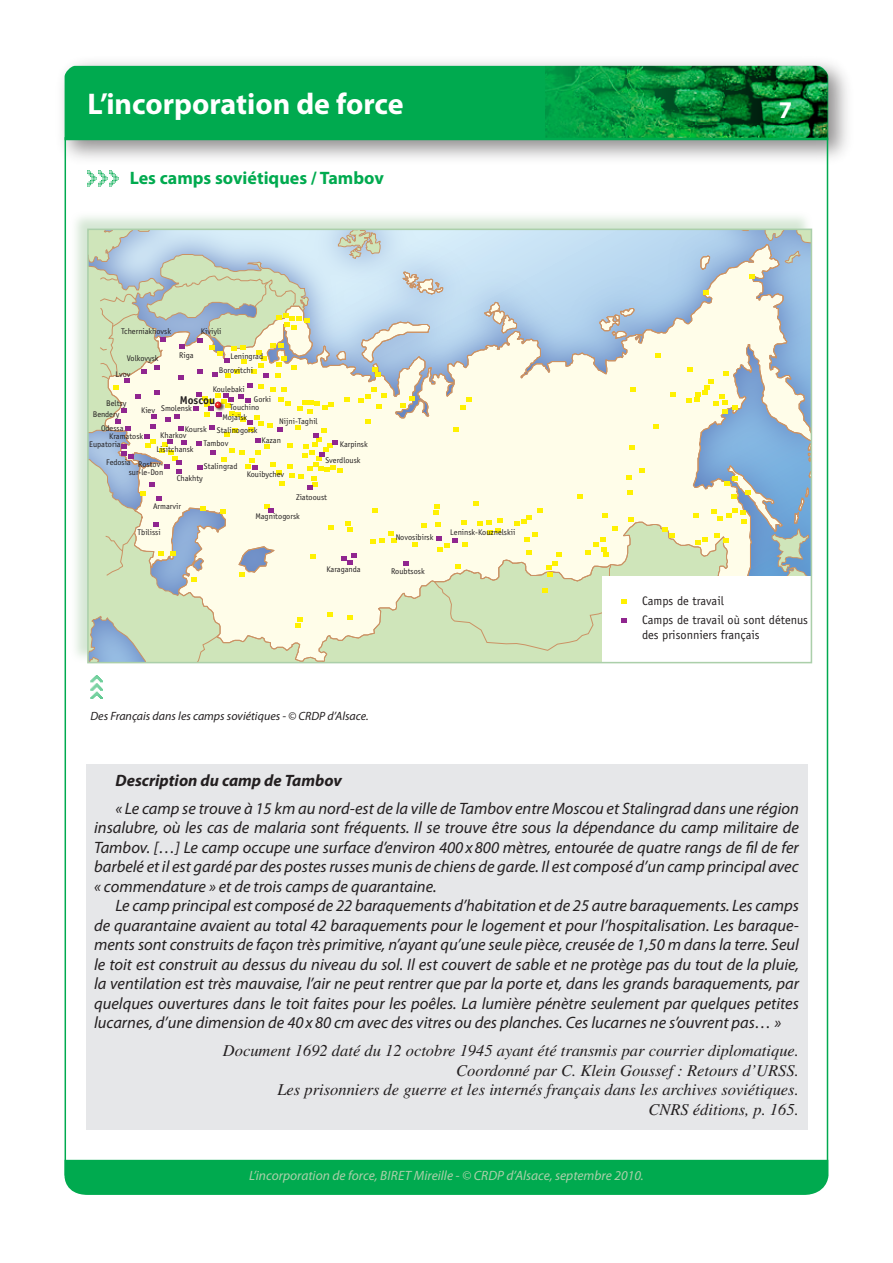
<style>
.page{position:relative;width:893px;height:1263px;background:#fff}
.page>*{position:absolute;margin:0;border:0;box-sizing:border-box;transform-origin:0 0}
.t1{font:700 30px "Myriad Pro";color:#fff}
.t2{font:700 24px "Myriad Pro";color:#fff}
.sous-titre_2{font:700 18px "Myriad Pro";color:#00aa4f}
.paragraphe_normal{font:italic 16.5px/19.5px "Myriad Pro";color:#231f20;text-align:justify}
.paragraphe_normal-2{font:italic 16.5px/19.5px "Times";color:#231f20;text-align:right}
.paragraphe_normal-3{font:italic 700 16.5px "Myriad Pro";color:#231f20}
.t3{font:italic 13.5px "Myriad Pro";color:#abcfaa}
.t4{font:12.3px/18.6px "Officina Sans";color:#231f20}
.paragraphe_normal-4{font:italic 12px "Myriad Pro";color:#231f20}
.t5{font:700 11.25px "Officina Sans";color:#231f20}
.t6{font:8.25px/15.5px "Officina Sans";color:#231f20}
</style>
<div class="page">
<img style="left:62px;top:62px;width:786px;height:111px">
<div style="left:65px;top:66px;width:763px;height:74px;background:#00aa4f"></div>
<hr style="left:65px;top:137px;width:1px;height:1038px;background:#00aa4f">
<hr style="left:827px;top:138px;width:1px;height:1038px;background:#00aa4f">
<div style="left:65px;top:1160px;width:763px;height:35px;background:#00aa4f"></div>
<img style="left:546px;top:66px;width:281px;height:72px">
<svg style="left:87px;top:170px;width:32px;height:17px"></svg>
<div style="left:69px;top:211px;width:743px;height:453px;background:#abcfaa;opacity:.5"></div>
<svg style="left:90px;top:232px;width:719px;height:428px;background:#c4dbd8"></svg>
<svg style="left:100px;top:277px;width:5px;height:4px"></svg>
<svg style="left:105px;top:244px;width:704px;height:416px;background:#d9e4dd"></svg>
<svg style="left:700px;top:255px;width:10px;height:15px"></svg>
<svg style="left:599px;top:308px;width:35px;height:31px"></svg>
<svg style="left:484px;top:302px;width:33px;height:32px"></svg>
<svg style="left:402px;top:272px;width:41px;height:22px"></svg>
<svg style="left:808px;top:443px;width:1px;height:19px"></svg>
<svg style="left:794px;top:487px;width:15px;height:36px"></svg>
<svg style="left:160px;top:338px;width:6px;height:4px"></svg>
<svg style="left:154px;top:365px;width:6px;height:5px"></svg>
<svg style="left:121px;top:408px;width:6px;height:5px"></svg>
<svg style="left:115px;top:419px;width:16px;height:12px"></svg>
<svg style="left:179px;top:344px;width:5px;height:5px"></svg>
<svg style="left:178px;top:375px;width:6px;height:5px"></svg>
<svg style="left:154px;top:390px;width:5px;height:4px"></svg>
<svg style="left:99px;top:294px;width:48px;height:105px;background:#d2ddba"></svg>
<svg style="left:121px;top:444px;width:13px;height:15px"></svg>
<svg style="left:361px;top:322px;width:69px;height:55px;background:#c1ccd3"></svg>
<svg style="left:358px;top:387px;width:29px;height:22px"></svg>
<svg style="left:366px;top:419px;width:5px;height:5px"></svg>
<svg style="left:400px;top:396px;width:15px;height:12px"></svg>
<svg style="left:265px;top:504px;width:9px;height:8px"></svg>
<svg style="left:373px;top:508px;width:5px;height:4px"></svg>
<svg style="left:453px;top:427px;width:6px;height:5px"></svg>
<svg style="left:460px;top:398px;width:11px;height:12px"></svg>
<svg style="left:749px;top:274px;width:5px;height:5px"></svg>
<svg style="left:703px;top:291px;width:6px;height:4px"></svg>
<svg style="left:655px;top:353px;width:5px;height:5px"></svg>
<svg style="left:629px;top:445px;width:6px;height:5px"></svg>
<svg style="left:639px;top:468px;width:6px;height:5px"></svg>
<svg style="left:626px;top:475px;width:6px;height:5px"></svg>
<svg style="left:663px;top:527px;width:12px;height:11px"></svg>
<svg style="left:693px;top:465px;width:90px;height:80px;background:#bfcdc7"></svg>
<svg style="left:412px;top:542px;width:6px;height:5px"></svg>
<svg style="left:403px;top:561px;width:6px;height:5px"></svg>
<svg style="left:370px;top:532px;width:27px;height:12px"></svg>
<svg style="left:345px;top:521px;width:8px;height:11px"></svg>
<svg style="left:328px;top:525px;width:6px;height:4px"></svg>
<svg style="left:310px;top:554px;width:6px;height:5px"></svg>
<svg style="left:341px;top:553px;width:16px;height:12px"></svg>
<svg style="left:239px;top:573px;width:6px;height:4px"></svg>
<svg style="left:347px;top:615px;width:6px;height:4px"></svg>
<svg style="left:327px;top:612px;width:6px;height:5px"></svg>
<svg style="left:296px;top:617px;width:7px;height:11px"></svg>
<svg style="left:170px;top:551px;width:6px;height:5px"></svg>
<svg style="left:159px;top:551px;width:5px;height:5px"></svg>
<svg style="left:153px;top:523px;width:6px;height:4px"></svg>
<svg style="left:141px;top:482px;width:20px;height:19px"></svg>
<svg style="left:220px;top:509px;width:6px;height:5px"></svg>
<svg style="left:200px;top:506px;width:6px;height:4px"></svg>
<svg style="left:191px;top:577px;width:6px;height:5px"></svg>
<svg style="left:686px;top:368px;width:52px;height:46px;background:#faf6bf"></svg>
<svg style="left:670px;top:392px;width:6px;height:5px"></svg>
<svg style="left:653px;top:424px;width:6px;height:5px"></svg>
<svg style="left:630px;top:387px;width:6px;height:5px"></svg>
<svg style="left:421px;top:524px;width:6px;height:4px"></svg>
<svg style="left:174px;top:276px;width:136px;height:54px;background:#c7d6b6"></svg>
<svg style="left:145px;top:414px;width:42px;height:60px;background:#ebdac9"></svg>
<div style="left:602px;top:576px;width:209px;height:87px;background:#fff"></div>
<svg style="left:433px;top:491px;width:208px;height:160px;background:#e9efcb"></svg>
<svg style="left:193px;top:338px;width:157px;height:152px;background:#f4eecb"></svg>
<div style="left:87px;top:229px;width:725px;height:434px;border:2px solid #abcfaa"></div>
<svg style="left:90px;top:675px;width:13px;height:24px"></svg>
<div style="left:86px;top:765px;width:721px;height:365px;background:#e6e7e9"></div>
<h1 class="t1" style="left:87px;top:84px;width:318px">L’incorporation de force</h1>
<p class="sous-titre_2" style="left:130px;top:166px;width:256px">Les camps soviétiques / Tambov</p>
<p class="t6" style="left:121px;top:324px;width:51px">Tcherniakhovsk</p>
<p class="t6" style="left:115px;top:351px;width:45px;text-indent:11px">Volkovysk<br>Lvov</p>
<p class="t6" style="left:201px;top:324px;width:22px">Kiviyli</p>
<p class="t6" style="left:219px;top:363px;width:36px">Borovitchi</p>
<p class="t6" style="left:179px;top:347px;width:16px">Riga</p>
<p class="t6" style="left:230px;top:348px;width:34px">Leningrad</p>
<p class="t6" style="left:213px;top:381px;width:34px">Koulebaki</p>
<p class="t5" style="left:180px;top:393px;width:37px">Moscou</p>
<p class="t6" style="left:254px;top:392px;width:19px">Gorki</p>
<p class="t6" style="left:106px;top:396px;width:22px">Beltsy</p>
<p class="t6" style="left:161px;top:400px;width:32px">Smolensk</p>
<p class="t6" style="left:223px;top:402px;width:38px;line-height:9.8px;text-indent:7px">Touchino<br>Mojaïsk</p>
<p class="t6" style="left:141px;top:403px;width:15px">Kiev</p>
<p class="t6" style="left:93px;top:406px;width:28px">Bendery</p>
<p class="t6" style="left:279px;top:414px;width:40px">Nijni-Taghil</p>
<p class="t6" style="left:101px;top:421px;width:24px">Odessa</p>
<p class="t6" style="left:185px;top:421px;width:23px">Koursk</p>
<p class="t6" style="left:217px;top:422px;width:42px">Stalinogorsk</p>
<p class="t6" style="left:109px;top:428px;width:36px">Kramatosk</p>
<p class="t6" style="left:160px;top:427px;width:28px">Kharkov</p>
<p class="t6" style="left:262px;top:432px;width:21px">Kazan</p>
<p class="t6" style="left:203px;top:435px;width:26px">Tambov</p>
<p class="t6" style="left:204px;top:458px;width:35px">Stalingrad</p>
<p class="t6" style="left:340px;top:437px;width:29px">Karpinsk</p>
<p class="t6" style="left:89px;top:437px;width:33px">Eupatoria</p>
<p class="t6" style="left:157px;top:441px;width:38px">Lisitchansk</p>
<p class="t6" style="left:325px;top:452px;width:37px">Sverdlousk</p>
<p class="t6" style="left:106px;top:454px;width:26px">Fedosia</p>
<p class="t6" style="left:129px;top:460px;width:36px;line-height:8.2px;text-align:right">Rostov&shy;sur-le-Don</p>
<p class="t6" style="left:247px;top:467px;width:39px">Kouibychev</p>
<p class="t6" style="left:177px;top:470px;width:28px">Chakhty</p>
<p class="t6" style="left:153px;top:499px;width:29px">Armarvir</p>
<p class="t6" style="left:138px;top:524px;width:25px">Tbilissi</p>
<p class="t6" style="left:296px;top:490px;width:32px">Ziatooust</p>
<p class="t6" style="left:255px;top:508px;width:46px">Magnitogorsk</p>
<p class="t6" style="left:326px;top:561px;width:36px">Karaganda</p>
<p class="t6" style="left:396px;top:530px;width:39px">Novosibirsk</p>
<p class="t6" style="left:391px;top:563px;width:35px">Roubtsosk</p>
<p class="t6" style="left:450px;top:525px;width:67px">Leninsk-Kouznelskii</p>
<p class="paragraphe_normal-4" style="left:90px;top:708px;width:280px">Des Français dans les camps soviétiques - © CRDP d’Alsace.</p>
<h2 class="t2" style="left:779px;top:94px;width:15px">7</h2>
<p class="t4" style="left:642px;top:592px;width:167px">Camps de travail<br>Camps de travail où sont détenus</p>
<p class="t4" style="left:642px;top:625px;width:119px">des prisonniers français</p>
<p class="paragraphe_normal-3" style="left:115px;top:769px;width:228px">Description du camp de Tambov</p>
<p class="paragraphe_normal" style="left:94px;top:798px;width:706px;text-indent:21px">« Le camp se trouve à 15 km au nord-est de la ville de Tambov entre Moscou et Stalingrad dans une région insalubre, où les cas de malaria sont fréquents. Il se trouve être sous la dépendance du camp militaire de Tambov. […] Le camp occupe une surface d’environ 400 x 800 mètres, entourée de quatre rangs de fil de fer barbelé et il est gardé par des postes russes munis de chiens de garde. Il est composé d’un camp principal avec « commendature » et de trois camps de quarantaine.</p>
<p class="paragraphe_normal" style="left:94px;top:895px;width:706px;text-indent:21px">Le camp principal est composé de 22 baraquements d’habitation et de 25 autre baraquements. Les camps de quarantaine avaient au total 42 baraquements pour le logement et pour l’hospitalisation. Les baraque&shy;ments sont construits de façon très primitive, n’ayant qu’une seule pièce, creusée de 1,50 m dans la terre. Seul le toit est construit au dessus du niveau du sol. Il est couvert de sable et ne protège pas du tout de la pluie, la ventilation est très mauvaise, l’air ne peut rentrer que par la porte et, dans les grands baraquements, par quelques ouvertures dans le toit faites pour les poêles. La lumière pénètre seulement par quelques petites lucarnes, d’une dimension de 40 x 80 cm avec des vitres ou des planches. Ces lucarnes ne s’ouvrent pas… »</p>
<p class="paragraphe_normal-2" style="left:223px;top:1041px;width:577px">Document 1692 daté du 12 octobre 1945 ayant été transmis par courrier diplomatique.<br>Coordonné par C. Klein Goussef : Retours d’URSS.<br>Les prisonniers de guerre et les internés français dans les archives soviétiques.<br>CNRS éditions, p. 165.</p>
<p class="t3" style="left:249px;top:1167px;width:396px">L’incorporation de force, BIRET Mireille - © CRDP d’Alsace, septembre 2010.</p>
</div>
